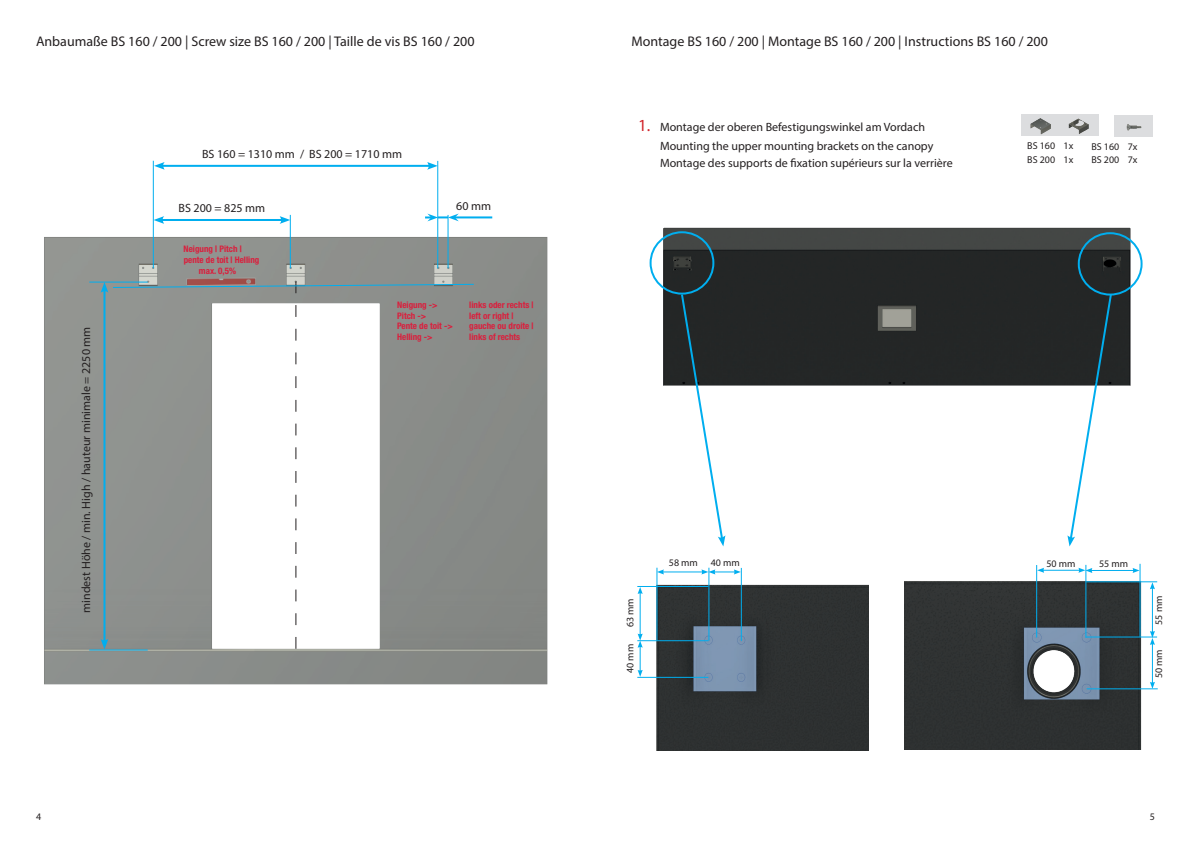
<style>
.page{position:relative;width:1191px;height:842px;background:#fff}
.page>*{position:absolute;margin:0;border:0;box-sizing:border-box;transform-origin:0 0}
.t1{font:17px "Myriad Pro";color:#d1232a}
.t2{font:14px "Myriad Pro";color:#231f20}
.t3{font:12px/18.8px "Myriad Pro";color:#231f20}
.t4{font:10px/13.2px "Myriad Pro";color:#231f20}
.t5{font:700 condensed 9px "Helvetica Neue LT Pro";color:#da1f3d}
</style>
<div class="page">
<img style="left:652px;top:227px;width:491px;height:159px">
<img style="left:640px;top:567px;width:228px;height:184px">
<img style="left:904px;top:578px;width:251px;height:171px">
<div style="left:649px;top:231px;width:65px;height:64px;border:2px solid #00aeef;border-radius:50%"></div>
<div style="left:1077px;top:232px;width:65px;height:64px;border:2px solid #00aeef;border-radius:50%"></div>
<svg style="left:679px;top:292px;width:46px;height:254px"></svg>
<svg style="left:1067px;top:292px;width:46px;height:254px"></svg>
<hr style="left:708px;top:568px;width:1px;height:73px;background:#00aeef">
<hr style="left:637px;top:640px;width:71px;height:1px;background:#00aeef">
<hr style="left:637px;top:677px;width:71px;height:1px;background:#00aeef">
<hr style="left:656px;top:568px;width:1px;height:72px;background:#00aeef">
<hr style="left:662px;top:571px;width:41px;height:1px;background:#00aeef">
<svg style="left:657px;top:569px;width:7px;height:5px"></svg>
<hr style="left:741px;top:568px;width:1px;height:73px;background:#00aeef">
<svg style="left:701px;top:569px;width:40px;height:5px"></svg>
<hr style="left:637px;top:586px;width:71px;height:1px;background:#00aeef">
<hr style="left:639px;top:592px;width:1px;height:43px;background:#00aeef">
<svg style="left:637px;top:587px;width:5px;height:7px"></svg>
<svg style="left:637px;top:633px;width:5px;height:44px"></svg>
<hr style="left:1085px;top:565px;width:1px;height:73px;background:#00aeef">
<hr style="left:1086px;top:636px;width:71px;height:1px;background:#00aeef">
<hr style="left:1086px;top:688px;width:71px;height:1px;background:#00aeef">
<hr style="left:1036px;top:565px;width:1px;height:72px;background:#00aeef">
<hr style="left:1042px;top:570px;width:38px;height:1px;background:#00aeef">
<svg style="left:1037px;top:568px;width:7px;height:5px"></svg>
<hr style="left:1151px;top:643px;width:1px;height:40px;background:#00aeef">
<svg style="left:1149px;top:682px;width:6px;height:7px"></svg>
<hr style="left:1139px;top:564px;width:1px;height:73px;background:#00aeef">
<hr style="left:1090px;top:570px;width:44px;height:1px;background:#00aeef">
<svg style="left:1078px;top:568px;width:14px;height:5px"></svg>
<svg style="left:1132px;top:568px;width:7px;height:5px"></svg>
<hr style="left:1086px;top:581px;width:71px;height:1px;background:#00aeef">
<hr style="left:1151px;top:588px;width:1px;height:44px;background:#00aeef">
<svg style="left:1149px;top:582px;width:6px;height:7px"></svg>
<svg style="left:1149px;top:631px;width:6px;height:14px"></svg>
<img style="left:1114px;top:115px;width:38px;height:21px">
<img style="left:1059px;top:115px;width:39px;height:21px">
<svg style="left:1021px;top:115px;width:38px;height:21px"></svg>
<img style="left:44px;top:226px;width:504px;height:459px">
<hr style="left:89px;top:282px;width:59px;height:1px;background:#00aeef">
<hr style="left:89px;top:649px;width:59px;height:1px;background:#00aeef">
<hr style="left:153px;top:161px;width:1px;height:107px;background:#00aeef">
<hr style="left:437px;top:161px;width:1px;height:107px;background:#00aeef">
<hr style="left:161px;top:165px;width:270px;height:2px;background:#00aeef">
<svg style="left:154px;top:162px;width:11px;height:8px"></svg>
<svg style="left:427px;top:162px;width:11px;height:8px"></svg>
<hr style="left:290px;top:215px;width:1px;height:53px;background:#00aeef">
<hr style="left:160px;top:219px;width:123px;height:2px;background:#00aeef">
<svg style="left:279px;top:216px;width:11px;height:8px"></svg>
<svg style="left:153px;top:216px;width:11px;height:8px"></svg>
<hr style="left:447px;top:215px;width:1px;height:53px;background:#00aeef">
<hr style="left:455px;top:216px;width:37px;height:2px;background:#00aeef">
<svg style="left:425px;top:214px;width:34px;height:7px"></svg>
<img style="left:179px;top:275px;width:80px;height:6px">
<svg style="left:101px;top:281px;width:374px;height:368px"></svg>
<p class="t2" style="left:36px;top:33px;width:440px">Anbaumaße BS 160 / 200 | Screw size BS 160 / 200 | Taille de vis BS 160 / 200</p>
<p class="t2" style="left:631px;top:33px;width:418px">Montage BS 160 / 200 | Montage BS 160 / 200 | Instructions BS 160 / 200</p>
<p class="t3" style="left:77px;top:613px;width:288px;rotate:-90deg">mindest Höhe / min. High / hauteur minimale = 2250 mm</p>
<p class="t3" style="left:202px;top:144px;width:202px">BS 160 = 1310 mm / BS 200 = 1710 mm</p>
<p class="t3" style="left:178px;top:198px;width:88px">BS 200 = 825 mm</p>
<p class="t3" style="left:456px;top:197px;width:36px">60 mm</p>
<p class="t5" style="left:184px;top:244px;width:60px">Neigung | Pitch |</p>
<p class="t5" style="left:184px;top:255px;width:77px">pente de toit | Helling</p>
<p class="t5" style="left:199px;top:265px;width:39px">max. 0,5%</p>
<p class="t5" style="left:397px;top:299px;width:42px">Neigung -&gt;</p>
<p class="t5" style="left:469px;top:299px;width:66px">links oder rechts |</p>
<p class="t5" style="left:397px;top:310px;width:31px">Pitch -&gt;</p>
<p class="t5" style="left:469px;top:310px;width:46px">left or right |</p>
<p class="t5" style="left:397px;top:321px;width:57px">Pente de toit -&gt;</p>
<p class="t5" style="left:469px;top:321px;width:66px">gauche ou droite |</p>
<p class="t5" style="left:397px;top:332px;width:37px">Helling -&gt;</p>
<p class="t5" style="left:469px;top:332px;width:53px">links of rechts</p>
<h1 class="t1" style="left:638px;top:115px;width:14px">1.</h1>
<p class="t3" style="left:660px;top:117px;width:275px">Montage der oberen Befestigungswinkel am Vordach<br>Mounting the upper mounting brackets on the canopy</p>
<p class="t3" style="left:660px;top:153px;width:294px">Montage des supports de fixation supérieurs sur la verrière</p>
<p class="t4" style="left:1027px;top:139px;width:48px">BS 160 1x<br>BS 200 1x</p>
<p class="t4" style="left:1091px;top:139px;width:48px">BS 160 7x<br>BS 200 7x</p>
<p class="t4" style="left:623px;top:627px;width:31px;rotate:-90deg">63 mm</p>
<p class="t4" style="left:623px;top:673px;width:31px;rotate:-90deg">40 mm</p>
<p class="t4" style="left:669px;top:556px;width:31px">58 mm</p>
<p class="t4" style="left:711px;top:556px;width:31px">40 mm</p>
<p class="t4" style="left:1046px;top:557px;width:31px">50 mm</p>
<p class="t4" style="left:1099px;top:557px;width:31px">55 mm</p>
<p class="t4" style="left:1152px;top:625px;width:31px;rotate:-90deg">55 mm</p>
<p class="t4" style="left:1152px;top:678px;width:31px;rotate:-90deg">50 mm</p>
<p class="t4" style="left:36px;top:810px;width:7px">4</p>
<p class="t4" style="left:1149px;top:810px;width:7px">5</p>
</div>
